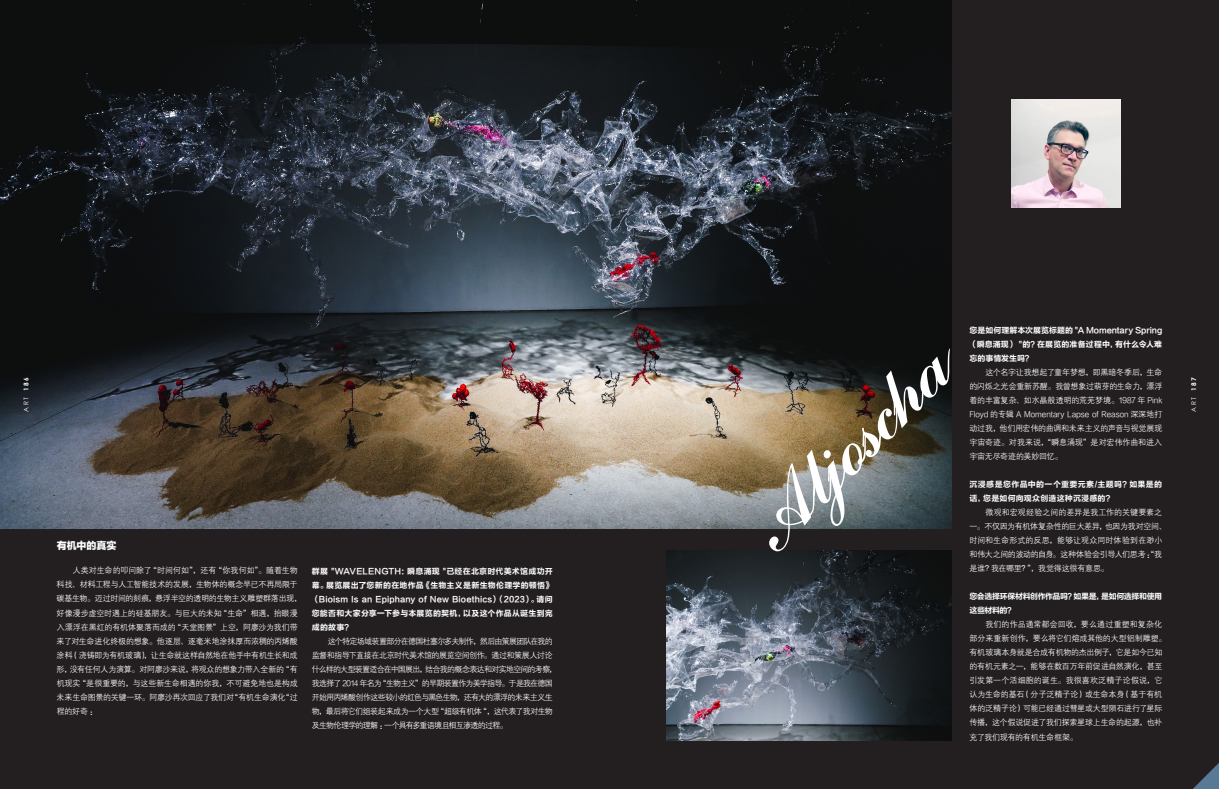
<style>
.page{position:relative;width:1219px;height:789px;background:#fff}
.page>*{position:absolute;margin:0;border:0;box-sizing:border-box;transform-origin:0 0}
.t1{font:81.9px "Commercial Script BT";color:#fff}
.t2{font:10px "FZLTTHJW GB1 0";color:#fff}
.t3{font:8px/14px "FZZDXJW GB1 0";letter-spacing:-.03em;color:#fff}
.t4{font:8px/14px "FZLTCHK GBK1 0";letter-spacing:.015em;color:#fff;text-align:justify}
.t5{font:8px/14px "FZZDXJW GB1 0";letter-spacing:-.085em;color:#fff}
.t6{font:8px/14px "FZLTCHK GBK1 0";letter-spacing:-.06em;color:#fff}
.t7{font:700 6.5px "Century Gothic";letter-spacing:.27em;color:#fff}
.t8{font:6.5px "Century Gothic";letter-spacing:.27em;color:#fff}
</style>
<div class="page">
<div style="left:0;top:0;width:1219px;height:788px;background:#231f20"></div>
<img style="left:0;top:0;width:952px;height:528px">
<svg style="left:1194px;top:763px;width:25px;height:25px"></svg>
<img style="left:666px;top:550px;width:286px;height:190px">
<img style="left:1011px;top:99px;width:110px;height:108px">
<p class="t4" style="left:969px;top:323px;width:194px">您是如何理解本次展览标题的 "A Momentary Spring（瞬息涌现） "的？在展览的准备过程中，有什么令人难忘的事情发生吗？</p>
<p class="t3" style="left:969px;top:365px;width:194px;text-align:justify;text-indent:16px">这个名字让我想起了童年梦想，即黑暗冬季后，生命的闪烁之光会重新苏醒。我曾想象过萌芽的生命力，漂浮着的丰富复杂、如水晶般透明的荒芜梦境。1987 年 Pink Floyd 的专辑 A Momentary Lapse of Reason 深深地打动过我，他们用宏伟的曲调和未来主义的声音与视觉展现宇宙奇迹。对我来说，“瞬息涌现”是对宏伟作曲和进入宇宙无尽奇迹的美妙回忆。</p>
<p class="t4" style="left:969px;top:477px;width:194px">沉浸感是您作品中的一个重要元素/主题吗？如果是的话，您是如何向观众创造这种沉浸感的？</p>
<p class="t3" style="left:969px;top:505px;width:198px;text-indent:16px">微观和宏观经验之间的差异是我工作的关键要素之一。不仅因为有机体复杂性的巨大差异，也因为我对空间、时间和生命形式的反思，能够让观众同时体验到在渺小和伟大之间的波动的自身。这种体验会引导人们思考：“我是谁？我在哪里？”，我觉得这很有意思。</p>
<p class="t6" style="left:969px;top:589px;width:194px">您会选择环保材料创作作品吗？如果是，是如何选择和使用这些材料的？</p>
<p class="t3" style="left:969px;top:617px;width:198px;text-indent:16px">我们的作品通常都会回收，要么通过重塑和复杂化部分来重新创作，要么将它们熔成其他的大型铝制雕塑。有机玻璃本身就是合成有机物的杰出例子，它是如今已知的有机元素之一，能够在数百万年前促进自然演化，甚至引发第一个活细胞的诞生。我很喜欢泛精子论假说，它认为生命的基石（分子泛精子论）或生命本身（基于有机体的泛精子论）可能已经通过彗星或大型陨石进行了星际传播，这个假说促进了我们探索星球上生命的起源，也补充了我们现有的有机生命框架。</p>
<h1 class="t1" style="left:730px;top:500px;width:251px;rotate:-45deg">Aljoscha</h1>
<p class="t7" style="left:22px;top:391px;width:16px;rotate:-90deg">186</p>
<p class="t7" style="left:1190px;top:391px;width:16px;rotate:-90deg">187</p>
<p class="t8" style="left:22px;top:412px;width:17px;rotate:-90deg">ART</p>
<p class="t8" style="left:1190px;top:412px;width:17px;rotate:-90deg">ART</p>
<p class="t2" style="left:57px;top:539px;width:61px">有机中的真实</p>
<p class="t3" style="left:57px;top:563px;width:247px;text-indent:16px">人类对生命的叩问除了“时间何如”，还有“你我何如”。随着生物科技、材料工程与人工智能技术的发展，生物体的概念早已不再局限于碳基生物。迈过时间的刻痕，悬浮半空的透明的生物主义雕塑群落出现，好像漫步虚空时遇上的硅基朋友。与巨大的未知“生命”相遇，抬眼漫入漂浮在黑红的有机体聚落而成的“天堂图景”上空，阿廖沙为我们带来了对生命进化终极的想象。他逐层、逐毫米地涂抹厚而浓稠的丙烯酸涂料（浇铸即为有机玻璃），让生命就这样自然地在他手中有机生长和成形，没有任何人为演算。对阿廖沙来说，将观众的想象力带入全新的“有机现实“是很重要的，与这些新生命相遇的你我，不可避免地也是构成未来生命图景的关键一环。阿廖沙再次回应了我们对“有机生命演化“过程的好奇：</p>
<p class="t4" style="left:312px;top:563px;width:242px">群展 "WAVELENGTH: 瞬息涌现 "已经在北京时代美术馆成功开幕。展览展出了您新的在地作品《生物主义是新生物伦理学的顿悟》（Bioism Is an Epiphany of New Bioethics）（2023）。请问您能否和大家分享一下参与本展览的契机，以及这个作品从诞生到完成的故事？</p>
<p class="t5" style="left:312px;top:633px;width:247px;text-indent:16px">这个特定场域装置部分在德国杜塞尔多夫制作，然后由策展团队在我的监督和指导下直接在北京时代美术馆的展览空间创作。通过和策展人讨论什么样的大型装置适合在中国展出，结合我的概念表达和对实地空间的考察，我选择了 2014 年名为“生物主义”的早期装置作为美学指导。于是我在德国开始用丙烯酸创作这些较小的红色与黑色生物，还有大的漂浮的未来主义生物，最后将它们组装起来成为一个大型“超级有机体“，这代表了我对生物及生物伦理学的理解：一个具有多重语境且相互渗透的过程。</p>
</div>
